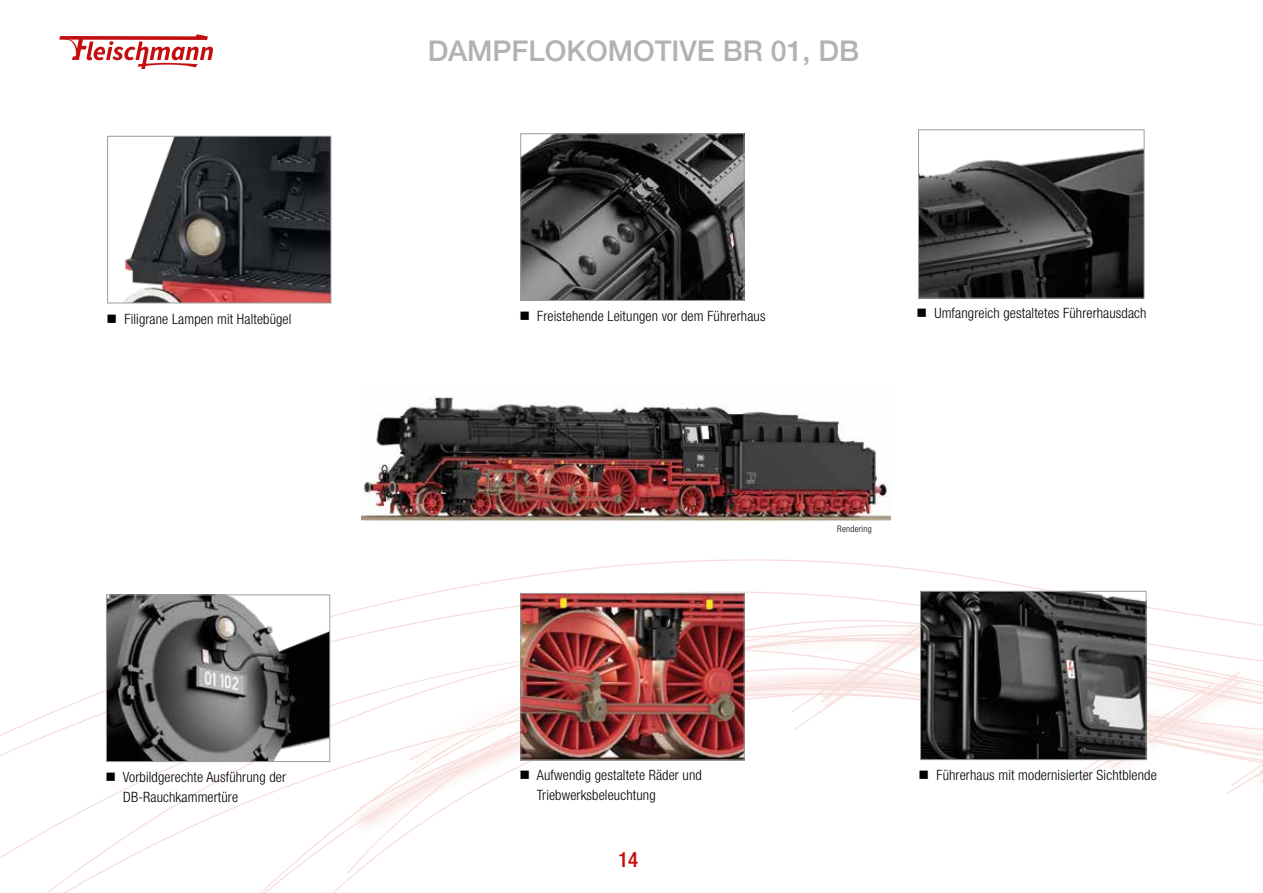
<style>
.page{position:relative;width:1263px;height:893px;background:#fff}
.page>*{position:absolute;margin:0;border:0;box-sizing:border-box;transform-origin:0 0}
.t1{font:500 28.5px "Helvetica Neue";color:#b3b2b2}
.t2{font:500 condensed 21px "Helvetica Neue LT Std";color:#c40d0e}
.t3{font:300 condensed 14.25px/19.5px "Helvetica Neue LT Std";letter-spacing:.01em;color:#000}
.t4{font:14.25px "Wingdings";color:#000}
.t5{font:300 condensed 9px "Helvetica Neue LT Std";letter-spacing:.03em;color:#000}
</style>
<div class="page">
<svg style="left:0;top:559px;width:1263px;height:334px"></svg>
<svg style="left:59px;top:34px;width:154px;height:35px"></svg>
<img style="left:108px;top:597px;width:220px;height:163px">
<div style="left:106px;top:595px;width:224px;height:167px;border:1px solid #9d9d9c"></div>
<img style="left:522px;top:136px;width:220px;height:163px">
<div style="left:520px;top:134px;width:224px;height:167px;border:1px solid #9d9d9c"></div>
<img style="left:361px;top:395px;width:529px;height:126px">
<img style="left:125px;top:138px;width:204px;height:163px">
<div style="left:107px;top:136px;width:224px;height:167px;border:1px solid #9d9d9c"></div>
<img style="left:920px;top:148px;width:222px;height:148px">
<div style="left:918px;top:130px;width:226px;height:168px;border:1px solid #9d9d9c"></div>
<img style="left:523px;top:595px;width:219px;height:163px">
<div style="left:521px;top:593px;width:223px;height:167px;border:1px solid #9d9d9c"></div>
<img style="left:922px;top:593px;width:222px;height:165px">
<div style="left:920px;top:591px;width:226px;height:169px;border:1px solid #9d9d9c"></div>
<h1 class="t1" style="left:428px;top:28px;width:433px">DAMPFLOKOMOTIVE BR 01, DB</h1>
<p class="t3" style="left:124px;top:309px;width:168px">Filigrane Lampen mit Haltebügel</p>
<p class="t3" style="left:916px;top:303px;width:231px">■ Umfangreich gestaltetes Führerhausdach</p>
<p class="t4" style="left:107px;top:311px;width:12px">■</p>
<p class="t3" style="left:519px;top:306px;width:248px">■ Freistehende Leitungen vor dem Führerhaus</p>
<p class="t3" style="left:123px;top:767px;width:164px;text-indent:-18px">■ Vorbildgerechte Ausführung der<br>DB-Rauchkammertüre</p>
<p class="t3" style="left:537px;top:765px;width:167px;text-indent:-17px">■ Aufwendig gestaltete Räder und<br>Triebwerksbeleuchtung</p>
<h2 class="t2" style="left:618px;top:847px;width:22px">14</h2>
<p class="t5" style="left:837px;top:524px;width:36px">Rendering</p>
<p class="t3" style="left:918px;top:765px;width:240px">■ Führerhaus mit modernisierter Sichtblende</p>
</div>
